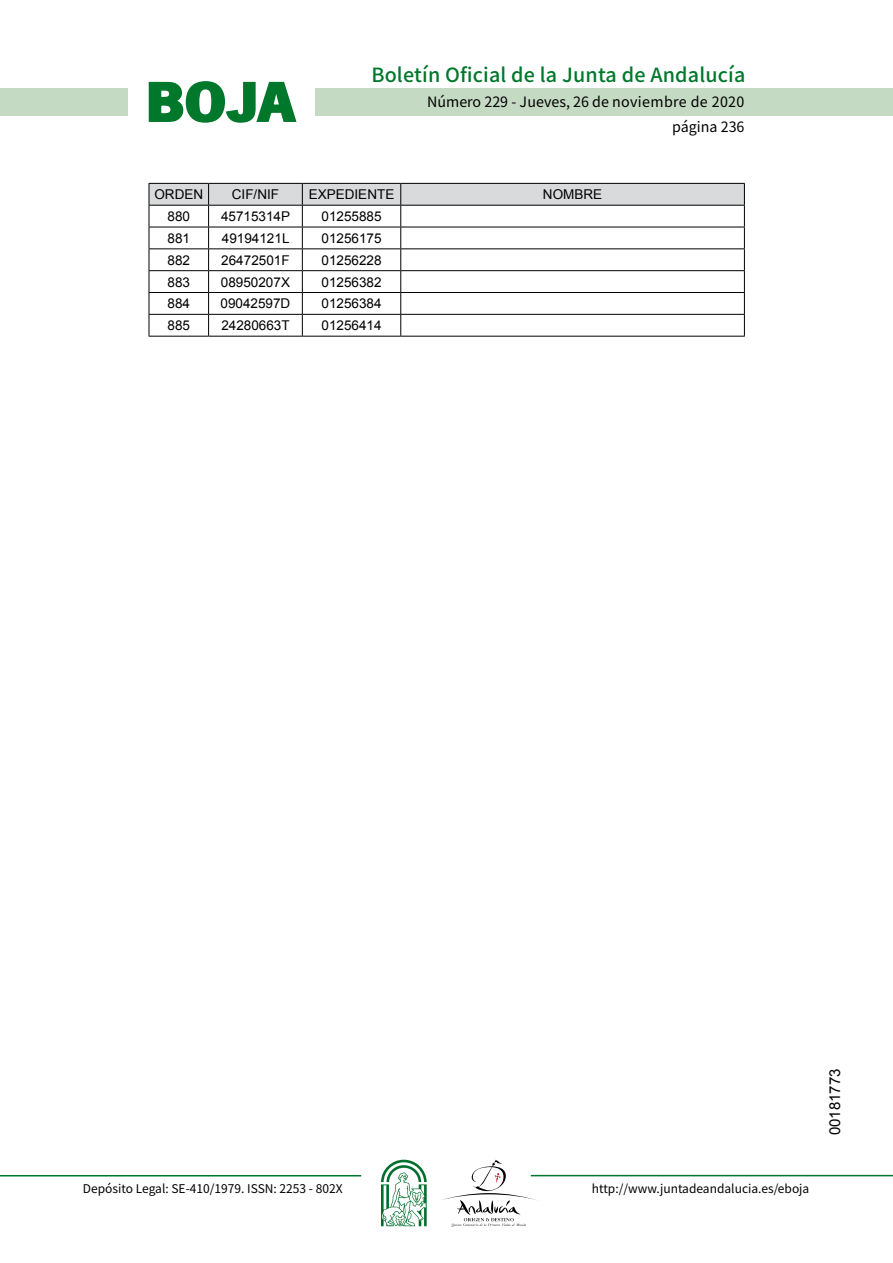
<style>
.page{position:relative;width:893px;height:1263px;background:#fff}
.page>*{position:absolute;margin:0;border:0;box-sizing:border-box;transform-origin:0 0}
.t1{font:700 57.75px "News Got T";color:#00782c;scale:1.14 1}
.t2{font:500 19.5px "Noto Sans HK";letter-spacing:.01em;color:#00782c}
.t3{font:15px "Arial";color:#000}
.t4{font:14.25px/24.5px "Noto Sans HK";color:#000;text-align:right}
.t5{font:13.5px "Arial";color:#000}
.t6{font:12px "Noto Sans HK";color:#000}
</style>
<div class="page">
<div style="left:315px;top:88px;width:577px;height:28px;background:#c5dac3"></div>
<div style="left:0;top:88px;width:128px;height:28px;background:#c5dac3"></div>
<hr style="left:0;top:1175px;width:361px;height:2px;background:#00782c">
<hr style="left:531px;top:1175px;width:361px;height:1px;background:#00782c">
<svg style="left:148px;top:81px;width:149px;height:42px"></svg>
<svg style="left:442px;top:1160px;width:100px;height:67px"></svg>
<svg style="left:381px;top:1160px;width:45px;height:66px"></svg>
<svg style="left:149px;top:183px;width:596px;height:153px"></svg>
<hr style="left:149px;top:336px;width:59px;height:1px;background:#000">
<hr style="left:208px;top:336px;width:94px;height:1px;background:#000">
<hr style="left:302px;top:336px;width:99px;height:1px;background:#000">
<hr style="left:401px;top:336px;width:343px;height:1px;background:#000">
<h1 class="t1" style="left:145px;top:68px;width:133px">BOJA</h1>
<h2 class="t2" style="left:371px;top:64px;width:375px">Boletín Oficial de la Junta de Andalucía</h2>
<p class="t4" style="left:427px;top:90px;width:319px">Número 229 - Jueves, 26 de noviembre de 2020 página 236</p>
<p class="t5" style="left:154px;top:186px;width:50px">ORDEN</p>
<p class="t5" style="left:232px;top:186px;width:49px">CIF/NIF</p>
<p class="t5" style="left:309px;top:186px;width:87px">EXPEDIENTE</p>
<p class="t5" style="left:543px;top:186px;width:61px">NOMBRE</p>
<p class="t5" style="left:167px;top:207px;width:24px">880</p>
<p class="t5" style="left:221px;top:207px;width:71px">45715314P</p>
<p class="t5" style="left:321px;top:207px;width:62px">01255885</p>
<p class="t5" style="left:167px;top:229px;width:24px">881</p>
<p class="t5" style="left:222px;top:229px;width:69px">49194121L</p>
<p class="t5" style="left:321px;top:229px;width:62px">01256175</p>
<p class="t5" style="left:167px;top:251px;width:24px">882</p>
<p class="t5" style="left:221px;top:251px;width:70px">26472501F</p>
<p class="t5" style="left:321px;top:251px;width:62px">01256228</p>
<p class="t5" style="left:167px;top:273px;width:24px">883</p>
<p class="t5" style="left:221px;top:273px;width:71px">08950207X</p>
<p class="t5" style="left:321px;top:273px;width:62px">01256382</p>
<p class="t5" style="left:167px;top:295px;width:24px">884</p>
<p class="t5" style="left:220px;top:295px;width:71px">09042597D</p>
<p class="t5" style="left:321px;top:295px;width:62px">01256384</p>
<p class="t5" style="left:167px;top:317px;width:24px">885</p>
<p class="t5" style="left:221px;top:317px;width:70px">24280663T</p>
<p class="t5" style="left:321px;top:317px;width:62px">01256414</p>
<p class="t6" style="left:83px;top:1181px;width:261px">Depósito Legal: SE-410/1979. ISSN: 2253 - 802X</p>
<p class="t6" style="left:592px;top:1181px;width:219px">http://www.juntadeandalucia.es/eboja</p>
<p class="t3" style="left:825px;top:1135px;width:68px;rotate:-90deg">00181773</p>
</div>
